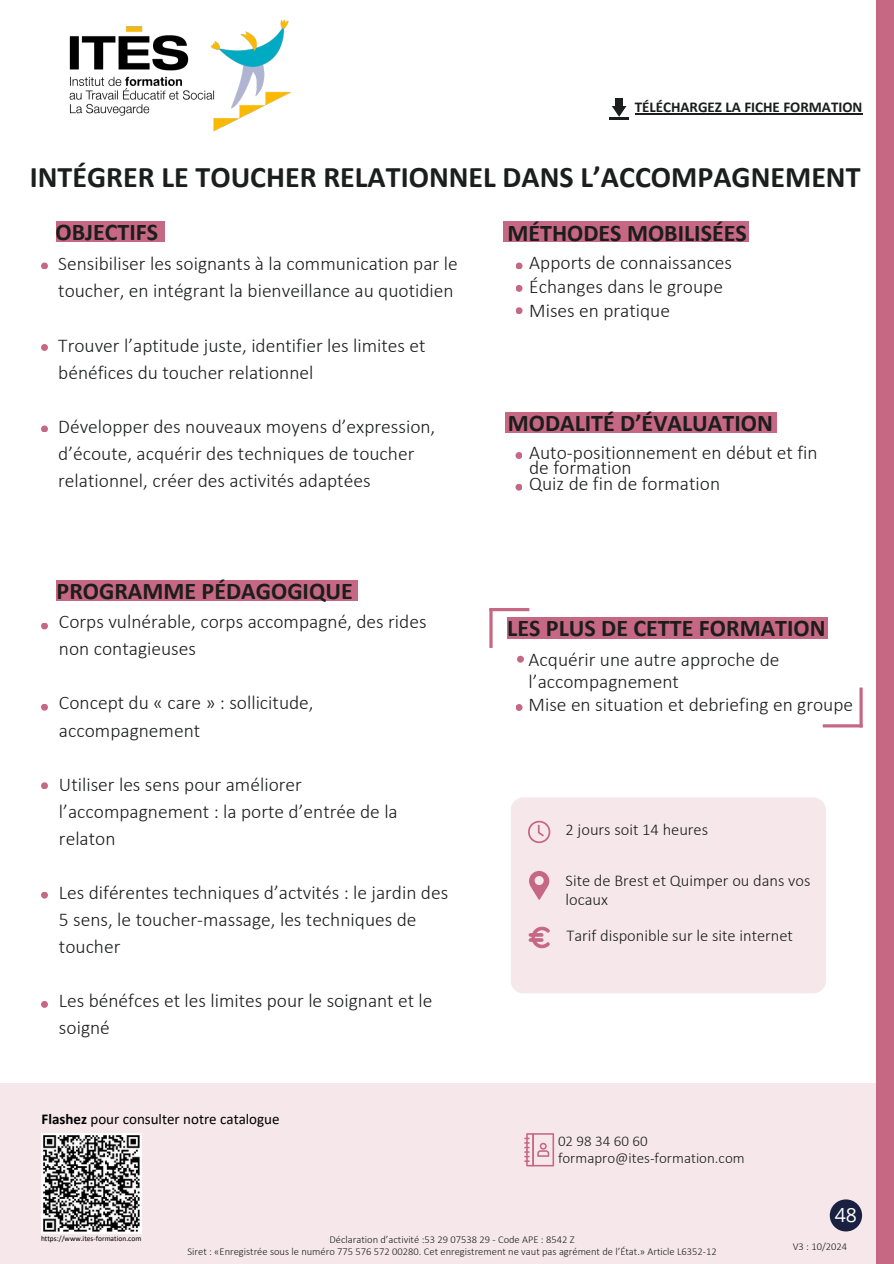
<style>
.page{position:relative;width:894px;height:1264px;background:#fff}
.page>*{position:absolute;margin:0;border:0;box-sizing:border-box;transform-origin:0 0}
.t1{font:700 30px "Calibri";color:#1c1d1d}
.t2{font:700 24px "Calibri";color:#1c1d1d}
.t3{font:300 19.5px/27px "Calibri";color:#1c1d1d}
.t4{font:19.5px "Open Sans";color:#fff}
.t5{font:300 16.5px/19.2px "Calibri";color:#1c1d1d}
.t6{font:300 15px/16.8px "Calibri";color:#1c1d1d}
.t7{font:15px "Calibri";color:#000}
.t8{font:700 15px "Calibri";color:#1c1d1d}
.t9{font:300 10.5px/12.3px "Calibri";color:#1c1d1d;text-align:center}
.t10{font:7.5px "Calibri";color:#000}
.s1{font-weight:700}
</style>
<div class="page">
<div style="left:41px;top:622px;width:7px;height:7px;background:#c66784;border-radius:50%"></div>
<div style="left:56px;top:221px;width:109px;height:21px;background:#c66784"></div>
<div style="left:57px;top:580px;width:301px;height:20px;background:#c66784"></div>
<img style="left:69px;top:19px;width:223px;height:113px">
<div style="left:515px;top:262px;width:7px;height:7px;background:#c66784;border-radius:50%"></div>
<div style="left:503px;top:221px;width:245px;height:21px;background:#c66784"></div>
<div style="left:615px;top:99px;width:7px;height:11px;background:#1c1d1d"></div>
<svg style="left:609px;top:106px;width:19px;height:13px"></svg>
<div style="left:507px;top:617px;width:320px;height:21px;background:#c66784"></div>
<svg style="left:489px;top:608px;width:40px;height:40px"></svg>
<div style="left:517px;top:655px;width:7px;height:7px;background:#c66784;border-radius:50%"></div>
<div style="left:510px;top:797px;width:315px;height:196px;background:#f6e7eb;border-radius:13px"></div>
<svg style="left:822px;top:687px;width:40px;height:40px"></svg>
<div style="left:41px;top:262px;width:7px;height:7px;background:#c66784;border-radius:50%"></div>
<div style="left:41px;top:703px;width:7px;height:7px;background:#c66784;border-radius:50%"></div>
<svg style="left:528px;top:820px;width:22px;height:24px"></svg>
<svg style="left:529px;top:871px;width:20px;height:29px"></svg>
<svg style="left:528px;top:926px;width:21px;height:23px"></svg>
<div style="left:876px;top:0;width:17px;height:1263px;background:#c66784"></div>
<div style="left:0;top:1083px;width:891px;height:180px;background:#f6e7eb"></div>
<svg style="left:524px;top:1133px;width:30px;height:33px"></svg>
<hr style="left:634px;top:114px;width:228px;height:1px;background:#1c1d1d">
<div style="left:41px;top:344px;width:7px;height:7px;background:#c66784;border-radius:50%"></div>
<div style="left:41px;top:782px;width:7px;height:7px;background:#c66784;border-radius:50%"></div>
<div style="left:41px;top:891px;width:7px;height:7px;background:#c66784;border-radius:50%"></div>
<div style="left:41px;top:425px;width:7px;height:7px;background:#c66784;border-radius:50%"></div>
<div style="left:515px;top:307px;width:7px;height:7px;background:#c66784;border-radius:50%"></div>
<div style="left:515px;top:452px;width:7px;height:7px;background:#c66784;border-radius:50%"></div>
<div style="left:504px;top:412px;width:272px;height:20px;background:#c66784"></div>
<div style="left:515px;top:483px;width:7px;height:7px;background:#c66784;border-radius:50%"></div>
<div style="left:515px;top:704px;width:7px;height:7px;background:#c66784;border-radius:50%"></div>
<svg style="left:41px;top:1000px;width:7px;height:7px"></svg>
<div style="left:515px;top:285px;width:7px;height:7px;background:#c66784;border-radius:50%"></div>
<div style="left:829px;top:1199px;width:32px;height:32px;background:#1a2140;border-radius:16px"></div>
<img style="left:41px;top:1133px;width:101px;height:100px">
<h4 class="t8" style="left:634px;top:101px;width:229px">TÉLÉCHARGEZ LA FICHE FORMATION</h4>
<h1 class="t1" style="left:30px;top:164px;width:832px">INTÉGRER LE TOUCHER RELATIONNEL DANS L’ACCOMPAGNEMENT</h1>
<h2 class="t2" style="left:55px;top:222px;width:104px">OBJECTIFS</h2>
<h4 class="t2" style="left:507px;top:223px;width:241px">MÉTHODES MOBILISÉES</h4>
<p class="t3" style="left:58px;top:252px;width:401px">Sensibiliser les soignants à la communication par le toucher, en intégrant la bienveillance au quotidien</p>
<h6 class="t3" style="left:58px;top:333px;width:368px">Trouver l’aptitude juste, identifier les limites et bénéfices du toucher relationnel</h6>
<h2 class="t3" style="left:529px;top:252px;width:204px;line-height:23.7px">Apports de connaissances<br>Échanges dans le groupe<br>Mises en pratique</h2>
<p class="t3" style="left:58px;top:414px;width:378px">Développer des nouveaux moyens d’expression, d’écoute, acquérir des techniques de toucher relationnel, créer des activités adaptées</p>
<p class="t2" style="left:507px;top:413px;width:266px">MODALITÉ D’ÉVALUATION</p>
<h6 class="t3" style="left:529px;top:446px;width:290px;line-height:15.8px">Auto-positionnement en début et fin de formation<br>Quiz de fin de formation</h6>
<h2 class="t2" style="left:57px;top:581px;width:298px">PROGRAMME PÉDAGOGIQUE</h2>
<h4 class="t3" style="left:59px;top:610px;width:369px">Corps vulnérable, corps accompagné, des rides non contagieuses</h4>
<p class="t3" style="left:59px;top:691px;width:256px">Concept du « care » : sollicitude, accompagnement</p>
<h2 class="t3" style="left:59px;top:772px;width:340px">Utiliser les sens pour améliorer l’accompagnement : la porte d’entrée de la relaton</h2>
<h4 class="t3" style="left:59px;top:880px;width:390px">Les diférentes techniques d’actvités : le jardin des<br>5 sens, le toucher-massage, les techniques de toucher</h4>
<h2 class="t3" style="left:59px;top:988px;width:375px">Les bénéfces et les limites pour le soignant et le soigné</h2>
<h6 class="t7" style="left:41px;top:1112px;width:239px"><span class="s1">Flashez</span> pour consulter notre catalogue</h6>
<h4 class="t2" style="left:507px;top:618px;width:320px">LES PLUS DE CETTE FORMATION</h4>
<p class="t3" style="left:528px;top:649px;width:326px;line-height:22.5px">Acquérir une autre approche de l’accompagnement<br>Mise en situation et debriefing en groupe</p>
<h4 class="t5" style="left:565px;top:821px;width:144px">2 jours soit 14 heures</h4>
<h4 class="t5" style="left:565px;top:872px;width:246px">Site de Brest et Quimper ou dans vos locaux</h4>
<h4 class="t5" style="left:566px;top:927px;width:228px">Tarif disponible sur le site internet</h4>
<p class="t6" style="left:558px;top:1133px;width:188px">02 98 34 60 60 formapro@ites-formation.com</p>
<p class="t4" style="left:834px;top:1201px;width:24px">48</p>
<h6 class="t10" style="left:41px;top:1235px;width:102px">https://www.ites-formation.com</h6>
<h4 class="t9" style="left:187px;top:1233px;width:530px">Déclaration d’activité :53 29 07538 29 - Code APE : 8542 Z<br>Siret : «Enregistrée sous le numéro 775 576 572 00280. Cet enregistrement ne vaut pas agrément de l’État.» Article L6352-12</h4>
<h5 class="t9" style="left:792px;top:1240px;width:56px">V3 : 10/2024</h5>
</div>
